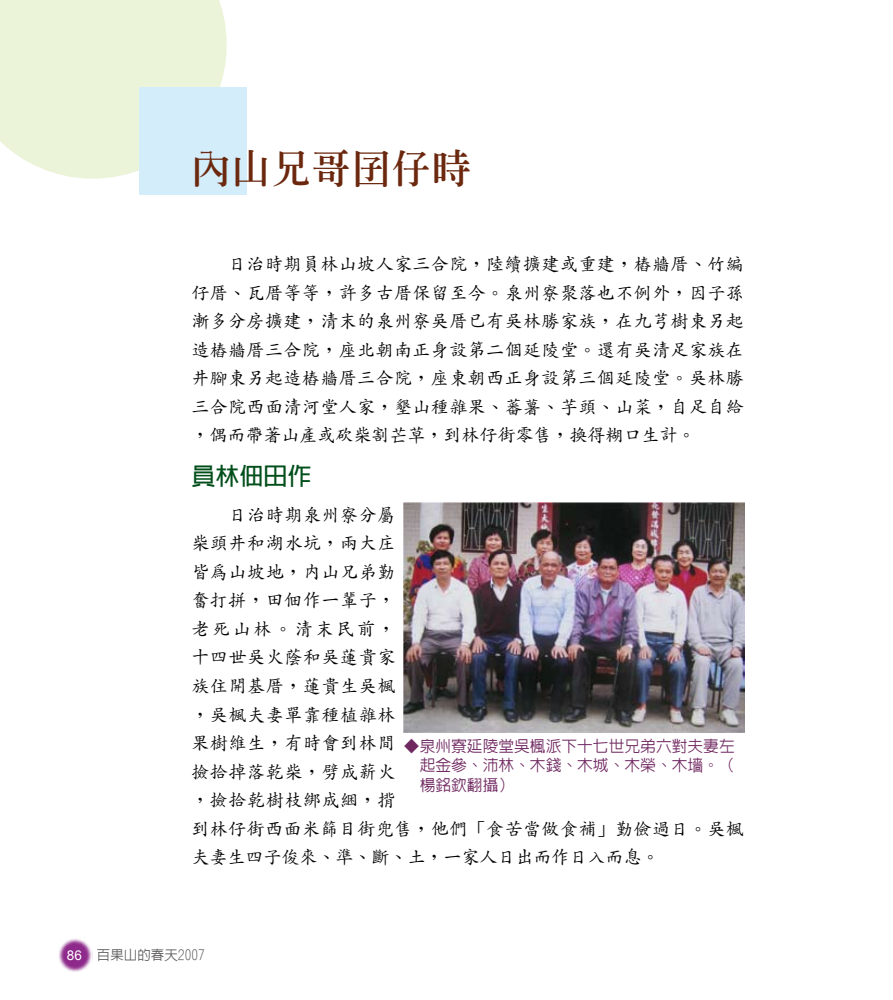
<style>
.page{position:relative;width:893px;height:1000px;background:#fff}
.page>*{position:absolute;margin:0;border:0;box-sizing:border-box;transform-origin:0 0}
.t1{font:39px "Inn Ming Extra";letter-spacing:.03em;color:#6b280e}
.t2{font:700 24px "Lin Gothic";color:#004e1a}
.t3{font:500 18px/28.5px "Zen Kai";letter-spacing:.035em;color:#000;text-align:justify}
.t4{font:500 15.75px/19.5px "Lin Gothic";color:#6f2760;text-align:justify}
.t5{font:500 13.5px "Lin Gothic";color:#595757}
.s1{font-family:"Arial";font-weight:400;color:#fff}
</style>
<div class="page">
<img style="left:58px;top:938px;width:34px;height:33px">
<div style="left:0;top:0;width:227px;height:178px;background:#ebf3d9"></div>
<div style="left:140px;top:87px;width:107px;height:108px;background:#d3edfb"></div>
<img style="left:404px;top:502px;width:340px;height:229px">
<h1 class="t1" style="left:191px;top:148px;width:282px">內山兄哥囝仔時</h1>
<p class="t3" style="left:191px;top:250px;width:554px">　　日治時期員林山坡人家三合院，陸續擴建或重建，樁牆厝、竹編仔厝、瓦厝等等，許多古厝保留至今。泉州寮聚落也不例外，因子孫漸多分房擴建，清末的泉州寮吳厝已有吳林勝家族，在九芎樹東另起造樁牆厝三合院，座北朝南正身設第二個延陵堂。還有吳清足家族在井腳東另起造樁牆厝三合院，座東朝西正身設第三個延陵堂。吳林勝三合院西面清河堂人家，墾山種雜果、蕃薯、芋頭、山菜，自足自給，偶而帶著山產或砍柴割芒草，到林仔街零售，換得糊口生計。</p>
<h2 class="t2" style="left:191px;top:463px;width:121px">員林佃田作</h2>
<p class="t3" style="left:191px;top:500px;width:554px;text-align:left">　　日治時期泉州寮分屬<br>柴頭井和湖水坑，兩大庄<br>皆為山坡地，內山兄弟勤<br>奮打拼，田佃作一輩子，<br>老死山林。清末民前，<br>十四世吳火蔭和吳蓮貴家<br>族住開基厝，蓮貴生吳楓<br>，吳楓夫妻單靠種植雜林<br>果樹維生，有時會到林間<br>撿拾掉落乾柴，劈成薪火<br>，撿拾乾樹枝綁成綑，揹<br>到林仔街西面米篩目街兜售，他們「食苦當做食補」勤儉過日。吳楓夫妻生四子俊來、準、斷、土，一家人日出而作日入而息。</p>
<p class="t4" style="left:404px;top:736px;width:332px">◆泉州寮延陵堂吳楓派下十七世兄弟六對夫妻左　起金參、沛林、木錢、木城、木榮、木墻。（　楊銘欽翻攝）</p>
<p class="t5" style="left:67px;top:947px;width:140px"><span class="s1">86</span> 百果山的春天2007</p>
</div>
